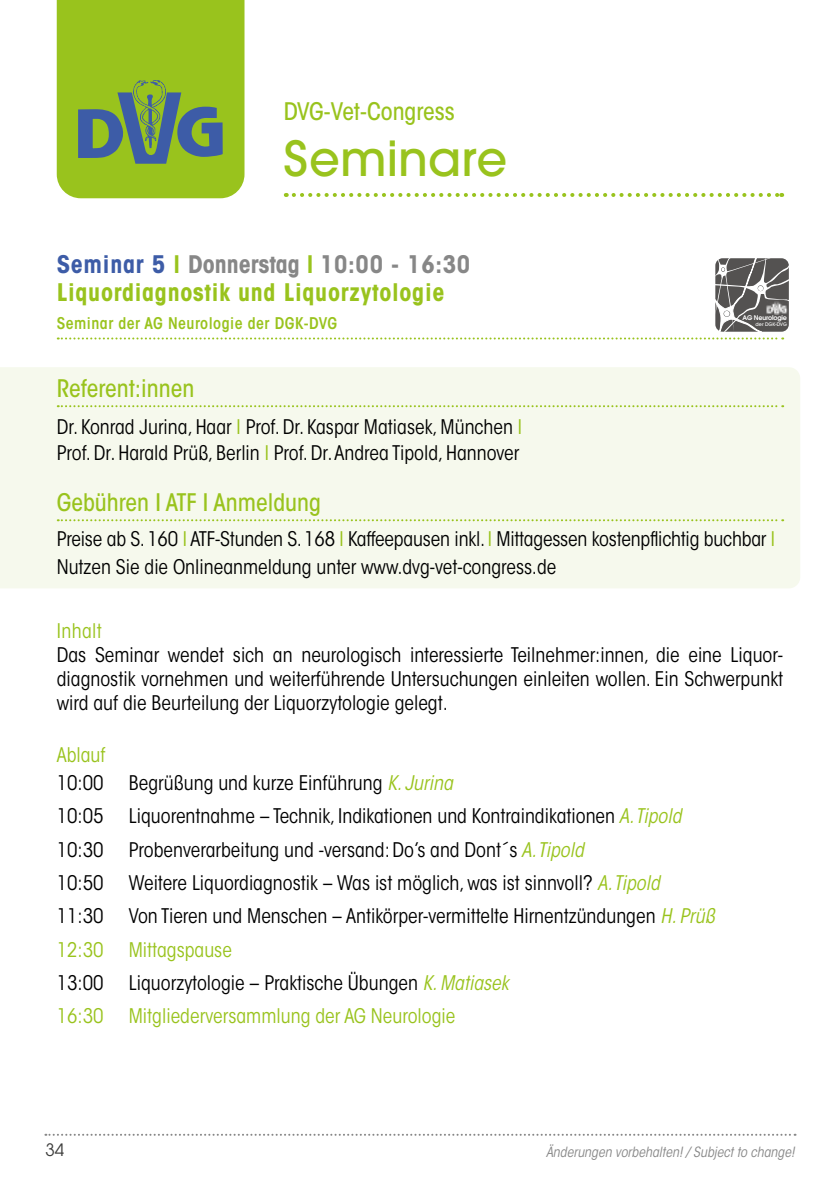
<style>
.page{position:relative;width:840px;height:1191px;background:#fff}
.page>*{position:absolute;margin:0;border:0;box-sizing:border-box;transform-origin:0 0}
.t1{font:500 48px "ITC Avant Garde Std";color:#99c31d}
.t2{font:700 condensed 24px/28px "ITC Avant Garde Std";letter-spacing:.03em;color:#99c31d}
.t3{font:500 condensed 24px "ITC Avant Garde Std";color:#99c31d}
.t4{font:condensed 20px/24px "ITC Avant Garde Std";color:#000}
.t5{font:condensed 20px "ITC Avant Garde Std";color:#99c31d}
.t6{font:17px "ITC Avant Garde Std";color:#3c3c3b}
.t7{font:600 condensed 16px "ITC Avant Garde Std";letter-spacing:.03em;color:#99c31d}
.t8{font:italic condensed 14px "ITC Avant Garde Std";color:#878787}
.t9{font:600 6.4px "ITC Avant Garde Std";letter-spacing:-.025em;color:#fff}
.t10{font:500 4.8px "ITC Avant Garde Std";color:#fff}
.s1{color:#3d5ca7}
.s2{color:#878787}
.s3{color:#99c31d}
.s4{font-style:italic;color:#99c31d}
</style>
<div class="page">
<svg style="left:45px;top:1133px;width:750px;height:2px"></svg>
<div style="left:0;top:367px;width:799px;height:221px;background:#f6f9ed"></div>
<svg style="left:293px;top:193px;width:488px;height:4px"></svg>
<svg style="left:57px;top:0;width:187px;height:198px;background:#8bb432"></svg>
<svg style="left:58px;top:337px;width:724px;height:2px"></svg>
<svg style="left:58px;top:405px;width:724px;height:2px"></svg>
<svg style="left:58px;top:519px;width:724px;height:2px"></svg>
<svg style="left:715px;top:258px;width:73px;height:73px;background:#777574"></svg>
<img style="left:765px;top:301px;width:22px;height:14px">
<p class="t3" style="left:283px;top:96px;width:172px">DVG-Vet-Congress</p>
<h1 class="t1" style="left:283px;top:128px;width:225px">Seminare</h1>
<p class="t2" style="left:57px;top:250px;width:415px"><span class="s1">Seminar 5</span> l <span class="s2">Donnerstag</span> l <span class="s2">10:00 - 16:30<br></span>Liquordiagnostik und Liquorzytologie</p>
<p class="t7" style="left:57px;top:313px;width:282px">Seminar der AG Neurologie der DGK-DVG</p>
<p class="t9" style="left:742px;top:313px;width:46px">AG Neurologie</p>
<p class="t10" style="left:755px;top:321px;width:33px">der DGK-DVG</p>
<p class="t3" style="left:57px;top:373px;width:139px">Referent:innen</p>
<p class="t4" style="left:57px;top:414px;width:466px;line-height:26px">Dr. Konrad Jurina, Haar <span class="s3">I</span> Prof. Dr. Kaspar Matiasek, München <span class="s3">I<br></span>Prof. Dr. Harald Prüß, Berlin <span class="s3">I</span> Prof. Dr. Andrea Tipold, Hannover</p>
<p class="t3" style="left:57px;top:487px;width:265px">Gebühren I ATF I Anmeldung</p>
<p class="t4" style="left:57px;top:525px;width:719px;line-height:28px">Preise ab S. 160 <span class="s3">I</span> ATF-Stunden S. 168 <span class="s3">I</span> Kaffeepausen inkl. <span class="s3">I</span> Mittagessen kostenpflichtig buchbar <span class="s3">I<br></span>Nutzen Sie die Onlineanmeldung unter www.dvg-vet-congress.de</p>
<p class="t5" style="left:57px;top:618px;width:47px">Inhalt</p>
<p class="t4" style="left:57px;top:642px;width:727px;text-align:justify">Das Seminar wendet sich an neurologisch interessierte Teilnehmer:innen, die eine Liquor&shy;diagnostik vornehmen und weiterführende Untersuchungen einleiten wollen. Ein Schwerpunkt wird auf die Beurteilung der Liquorzytologie gelegt.</p>
<p class="t5" style="left:57px;top:743px;width:50px">Ablauf</p>
<p class="t4" style="left:57px;top:770px;width:48px">10:00</p>
<p class="t4" style="left:129px;top:770px;width:325px">Begrüßung und kurze Einführung <span class="s4">K. Jurina</span></p>
<p class="t4" style="left:57px;top:804px;width:48px">10:05</p>
<p class="t4" style="left:129px;top:804px;width:554px">Liquorentnahme – Technik, Indikationen und Kontraindikationen <span class="s4">A. Tipold</span></p>
<p class="t4" style="left:57px;top:837px;width:48px">10:30</p>
<p class="t4" style="left:129px;top:837px;width:456px">Probenverarbeitung und -versand: Do’s and Dont´s <span class="s4">A. Tipold</span></p>
<p class="t4" style="left:57px;top:870px;width:48px">10:50</p>
<p class="t4" style="left:129px;top:870px;width:532px">Weitere Liquordiagnostik – Was ist möglich, was ist sinnvoll? <span class="s4">A. Tipold</span></p>
<p class="t4" style="left:57px;top:904px;width:48px">11:30</p>
<p class="t4" style="left:129px;top:904px;width:587px">Von Tieren und Menschen – Antikörper-vermittelte Hirnentzündungen <span class="s4">H. Prüß</span></p>
<p class="t5" style="left:57px;top:937px;width:48px">12:30</p>
<p class="t5" style="left:129px;top:937px;width:104px">Mittagspause</p>
<p class="t4" style="left:57px;top:970px;width:48px">13:00</p>
<p class="t4" style="left:129px;top:970px;width:381px">Liquorzytologie – Praktische Übungen <span class="s4">K. Matiasek</span></p>
<p class="t5" style="left:57px;top:1004px;width:48px">16:30</p>
<p class="t5" style="left:129px;top:1004px;width:328px">Mitgliederversammlung der AG Neurologie</p>
<p class="t6" style="left:45px;top:1139px;width:20px">34</p>
<p class="t8" style="left:545px;top:1143px;width:250px">Änderungen vorbehalten! / Subject to change!</p>
</div>
